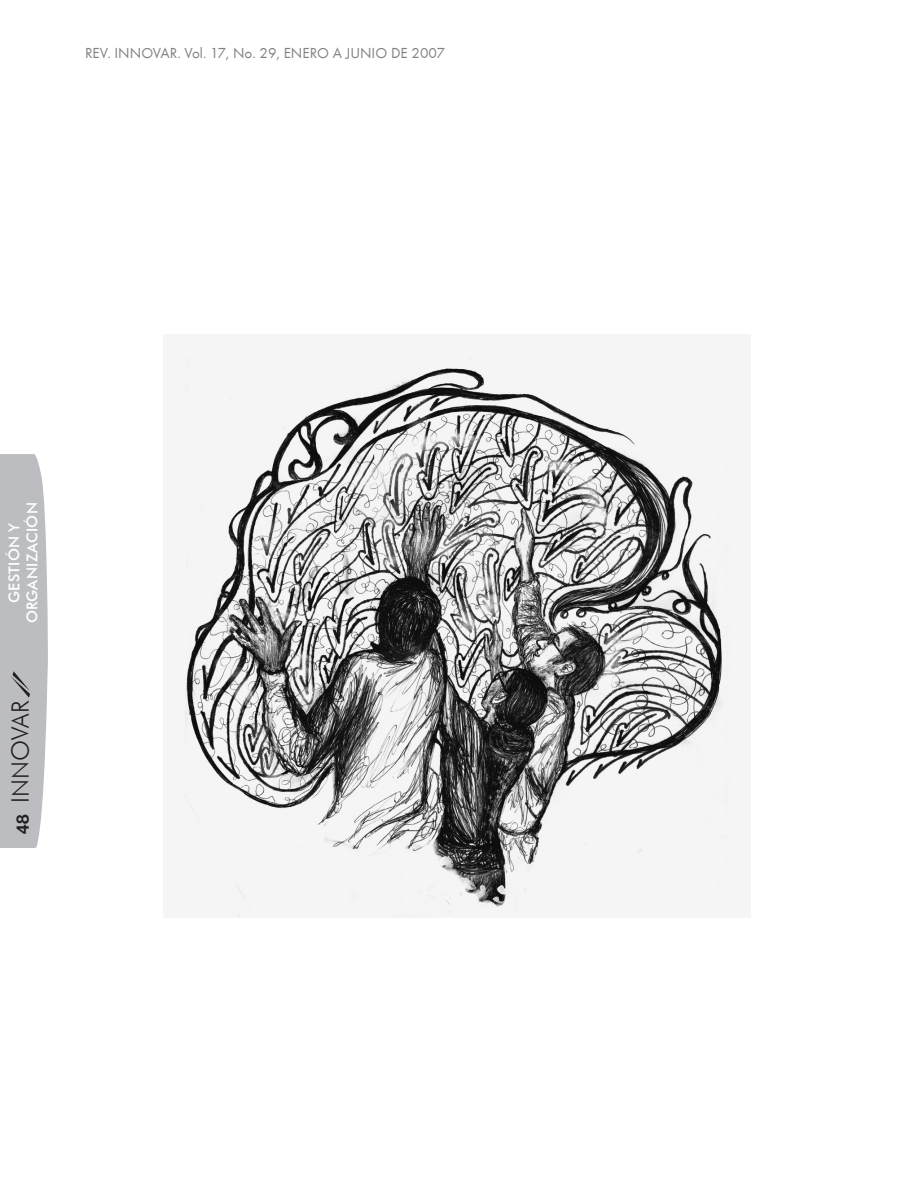
<style>
.page{position:relative;width:915px;height:1191px;background:#fff}
.page>*{position:absolute;margin:0;border:0;box-sizing:border-box;transform-origin:0 0}
.t1{font:300 24px "Futura BT";color:#231f20}
.t2{font:15px "Futura TEE";color:#808285}
.t3{font:500 15px/18px "Futura BT";letter-spacing:.015em;color:#fff;text-align:center}
.s1{font-family:"Helvetica Neue";font-weight:700;font-size:17.25px}
</style>
<div class="page">
<div style="left:0;top:454px;width:48px;height:394px;background:#bcbdc0"></div>
<img style="left:183px;top:357px;width:549px;height:560px">
<p class="t2" style="left:85px;top:44px;width:361px">REV. INNOVAR. Vol. 17, No. 29, ENERO A JUNIO DE 2007</p>
<p class="t3" style="left:5px;top:623px;width:123px;rotate:-90deg">GESTIÓN Y<br>ORGANIZACIÓN</p>
<h1 class="t1" style="left:6px;top:834px;width:135px;rotate:-90deg"><span class="s1">48</span> INNOVAR</h1>
</div>
